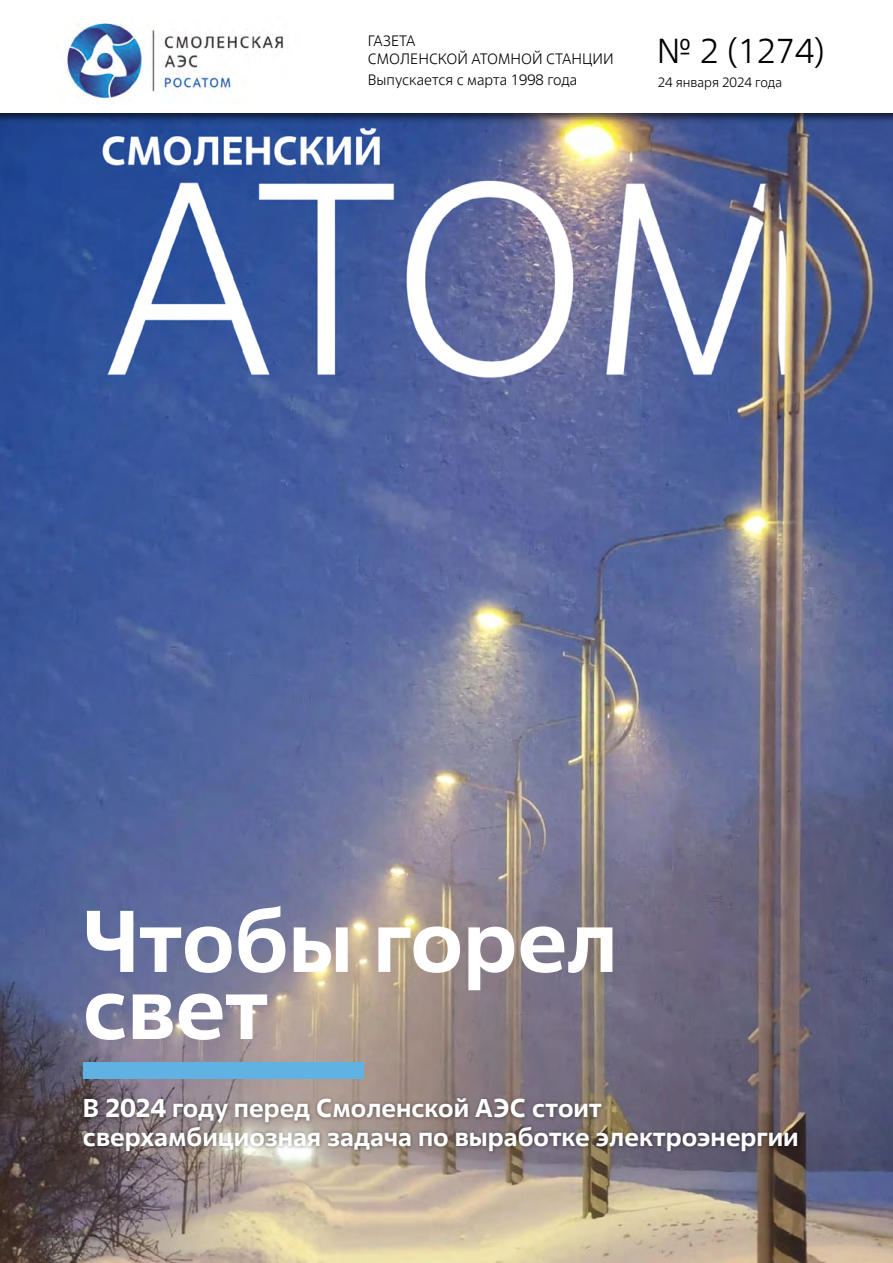
<style>
.page{position:relative;width:893px;height:1263px;background:#fff}
.page>*{position:absolute;margin:0;border:0;box-sizing:border-box;transform-origin:0 0}
.t1{font:700 87.3px/67.1px "Rosatom";color:#fff}
.t2{font:300 34.5px "Rosatom";color:#000}
.t3{font:700 25.65px/28.5px "Rosatom";color:#fff}
.t4{font:300 15px/18px "Rosatom";color:#000}
.t5{font:300 13.5px "Rosatom";color:#000}
</style>
<div class="page">
<img style="left:0;top:124px;width:893px;height:1139px">
<div style="left:83px;top:1062px;width:281px;height:17px;background:#60b2e3"></div>
<div style="left:80px;top:1095px;width:722px;height:60px;background:#000;opacity:.45"></div>
<div style="left:0;top:0;width:893px;height:124px;background:#000;opacity:.75"></div>
<div style="left:0;top:0;width:893px;height:113px;background:#fff"></div>
<img style="left:67px;top:22px;width:217px;height:78px">
<p class="t4" style="left:368px;top:32px;width:247px">ГАЗЕТА<br>СМОЛЕНСКОЙ АТОМНОЙ СТАНЦИИ</p>
<p class="t4" style="left:368px;top:71px;width:211px">Выпускается с марта 1998 года</p>
<h2 class="t2" style="left:657px;top:30px;width:170px">№ 2 (1274)</h2>
<p class="t5" style="left:658px;top:74px;width:126px">24 января 2024 года</p>
<h1 class="t1" style="left:83px;top:906px;width:536px">Чтобы горел свет</h1>
<p class="t3" style="left:83px;top:1093px;width:717px">В 2024 году перед Смоленской АЭС стоит сверхамбициозная задача по выработке электроэнергии</p>
</div>
